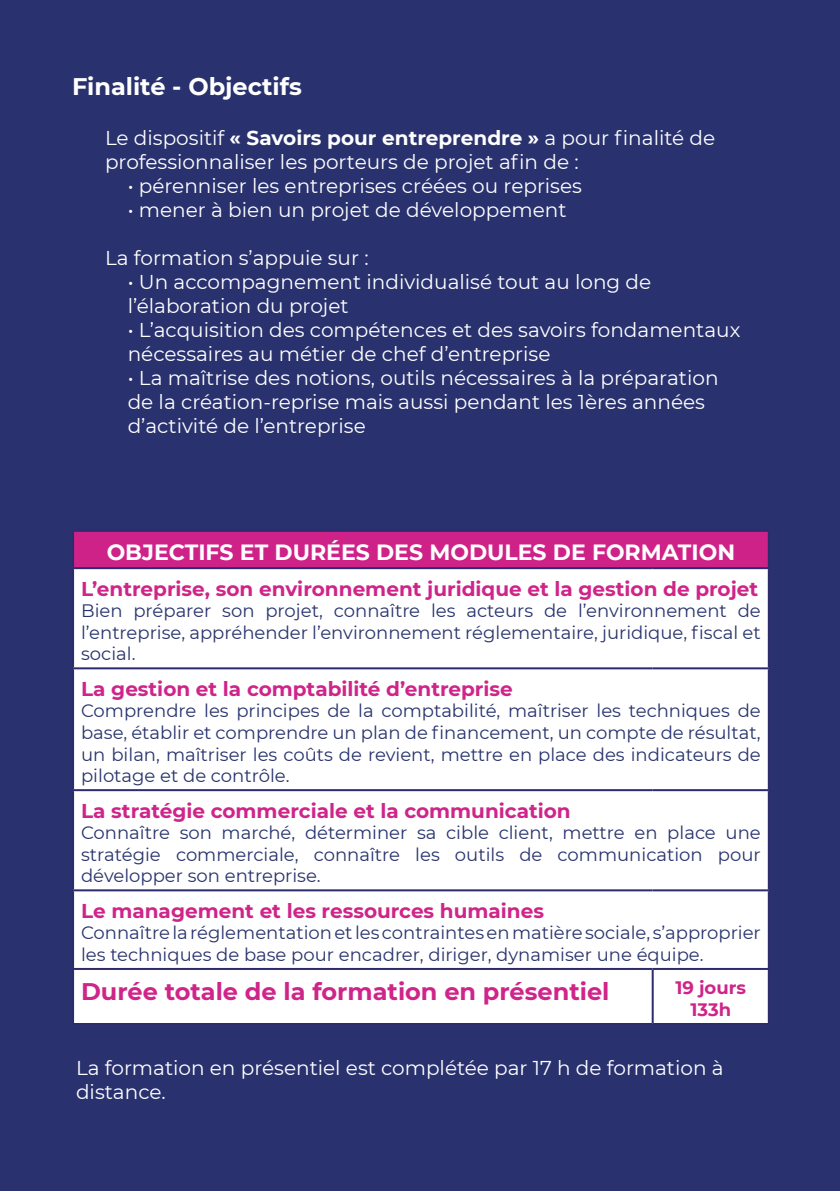
<style>
.page{position:relative;width:840px;height:1191px;background:#fff}
.page>*{position:absolute;margin:0;border:0;box-sizing:border-box;transform-origin:0 0}
.t1{font:700 24px "Montserrat";color:#cf2489}
.t2{font:700 24px "Montserrat";color:#fff}
.t3{font:700 22px "Montserrat";color:#fff}
.t4{font:20px/24px "Montserrat";color:#fff}
.t5{font:700 20px "Montserrat";color:#cf2489}
.t6{font:18px/21.6px "Montserrat";color:#28336d;text-align:justify}
.t7{font:700 18px "Montserrat";color:#cf2489}
.s1{font-weight:700}
</style>
<div class="page">
<div style="left:0;top:0;width:839px;height:1191px;background:#29326e"></div>
<div style="left:73px;top:531px;width:695px;height:37px;background:#cf2288"></div>
<div style="left:74px;top:569px;width:693px;height:399px;background:#fff"></div>
<div style="left:74px;top:970px;width:693px;height:53px;background:#fff"></div>
<hr style="left:72px;top:569px;width:2px;height:98px;background:#2d2b6f">
<hr style="left:767px;top:569px;width:2px;height:98px;background:#2d2b6f">
<hr style="left:72px;top:667px;width:580px;height:2px;background:#2d2b6f">
<hr style="left:72px;top:669px;width:2px;height:120px;background:#2d2b6f">
<hr style="left:652px;top:667px;width:117px;height:2px;background:#2d2b6f">
<hr style="left:767px;top:669px;width:2px;height:120px;background:#2d2b6f">
<hr style="left:72px;top:789px;width:580px;height:2px;background:#2d2b6f">
<hr style="left:72px;top:791px;width:2px;height:98px;background:#2d2b6f">
<hr style="left:652px;top:789px;width:117px;height:2px;background:#2d2b6f">
<hr style="left:767px;top:791px;width:2px;height:98px;background:#2d2b6f">
<hr style="left:72px;top:889px;width:580px;height:2px;background:#2d2b6f">
<hr style="left:72px;top:891px;width:2px;height:77px;background:#2d2b6f">
<hr style="left:652px;top:889px;width:117px;height:2px;background:#2d2b6f">
<hr style="left:767px;top:891px;width:2px;height:77px;background:#2d2b6f">
<hr style="left:72px;top:968px;width:580px;height:2px;background:#2d2b6f">
<hr style="left:72px;top:970px;width:2px;height:53px;background:#2d2b6f">
<hr style="left:652px;top:968px;width:117px;height:2px;background:#2d2b6f">
<hr style="left:651px;top:970px;width:2px;height:53px;background:#2d2b6f">
<hr style="left:767px;top:970px;width:2px;height:53px;background:#2d2b6f">
<hr style="left:72px;top:1023px;width:580px;height:2px;background:#2d2b6f">
<hr style="left:652px;top:1023px;width:117px;height:2px;background:#2d2b6f">
<hr style="left:72px;top:530px;width:580px;height:2px;background:#2d2b6f">
<hr style="left:72px;top:532px;width:2px;height:35px;background:#2d2b6f">
<hr style="left:652px;top:530px;width:117px;height:2px;background:#2d2b6f">
<hr style="left:767px;top:532px;width:2px;height:35px;background:#2d2b6f">
<hr style="left:72px;top:567px;width:580px;height:2px;background:#2d2b6f">
<hr style="left:652px;top:567px;width:117px;height:2px;background:#2d2b6f">
<p class="t2" style="left:72px;top:69px;width:231px">Finalité - Objectifs</p>
<p class="t4" style="left:105px;top:125px;width:611px">Le dispositif <span class="s1">« Savoirs pour entreprendre »</span> a pour finalité de professionnaliser les porteurs de projet afin de :</p>
<p class="t4" style="left:128px;top:173px;width:455px">• pérenniser les entreprises créées ou reprises</p>
<p class="t4" style="left:128px;top:197px;width:440px">• mener à bien un projet de développement</p>
<p class="t4" style="left:105px;top:245px;width:265px">La formation s’appuie sur :</p>
<p class="t4" style="left:128px;top:269px;width:524px">• Un accompagnement individualisé tout au long de l’élaboration du projet</p>
<p class="t4" style="left:128px;top:317px;width:613px">• L’acquisition des compétences et des savoirs fondamentaux nécessaires au métier de chef d’entreprise</p>
<p class="t4" style="left:128px;top:365px;width:592px">• La maîtrise des notions, outils nécessaires à la préparation de la création-reprise mais aussi pendant les 1ères années d’activité de l’entreprise</p>
<p class="t3" style="left:107px;top:536px;width:629px">OBJECTIFS ET DURÉES DES MODULES DE FORMATION</p>
<p class="t5" style="left:81px;top:574px;width:678px">L’entreprise, son environnement juridique et la gestion de projet</p>
<p class="t6" style="left:81px;top:599px;width:680px">Bien préparer son projet, connaître les acteurs de l’environnement de l’entreprise, appréhender l’environnement réglementaire, juridique, fiscal et social.</p>
<p class="t5" style="left:81px;top:674px;width:433px">La gestion et la comptabilité d’entreprise</p>
<p class="t6" style="left:81px;top:699px;width:680px">Comprendre les principes de la comptabilité, maîtriser les techniques de base, établir et comprendre un plan de financement, un compte de résultat, un bilan, maîtriser les coûts de revient, mettre en place des indicateurs de pilotage et de contrôle.</p>
<p class="t5" style="left:81px;top:796px;width:491px">La stratégie commerciale et la communication</p>
<p class="t6" style="left:81px;top:821px;width:680px">Connaître son marché, déterminer sa cible client, mettre en place une stratégie commerciale, connaître les outils de communication pour développer son entreprise.</p>
<p class="t5" style="left:81px;top:896px;width:464px">Le management et les ressources humaines</p>
<p class="t6" style="left:81px;top:921px;width:680px">Connaître la réglementation et les contraintes en matière sociale, s’approprier les techniques de base pour encadrer, diriger, dynamiser une équipe.</p>
<p class="t1" style="left:81px;top:974px;width:529px">Durée totale de la formation en présentiel</p>
<p class="t7" style="left:675px;top:975px;width:72px">19 jours</p>
<p class="t7" style="left:690px;top:996px;width:42px">133h</p>
<p class="t4" style="left:76px;top:1055px;width:648px">La formation en présentiel est complétée par 17 h de formation à distance.</p>
</div>
